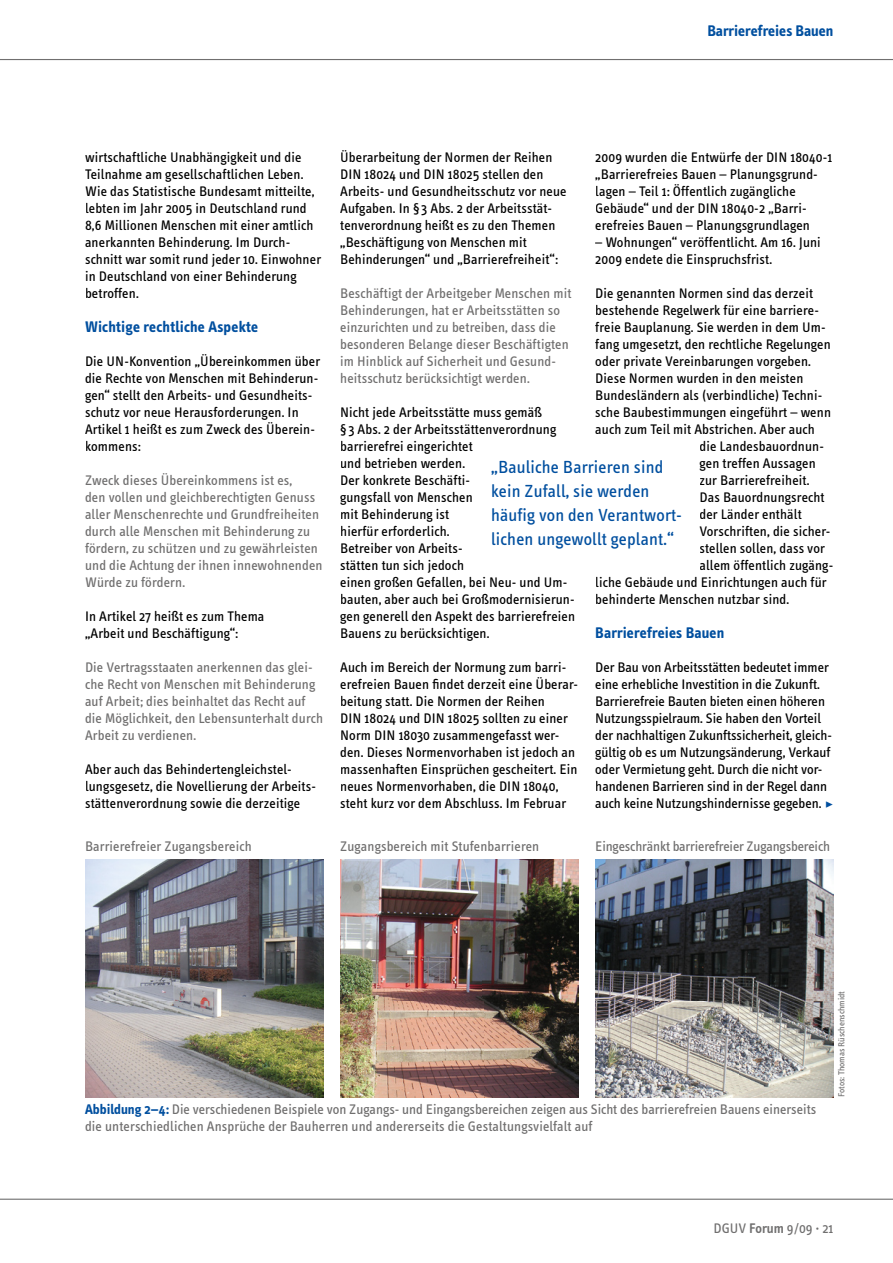
<style>
.page{position:relative;width:893px;height:1263px;background:#fff}
.page>*{position:absolute;margin:0;border:0;box-sizing:border-box;transform-origin:0 0}
.t1{font:18px/24px "Info Text";letter-spacing:.01em;color:#004f9f}
.t2{font:700 15.75px "Info Text";letter-spacing:.01em;color:#004f9f}
.t3{font:14.25px/17px "Info Text";letter-spacing:.01em;color:#000}
.t4{font:14.25px/17px "Info Text";letter-spacing:.01em;color:#706f6f}
.t5{font:14.25px "Info Text";letter-spacing:-.01em;color:#706f6f}
.t6{font:9px "Info Text";color:#706f6f}
.s1{font-family:"BG Minion";font-size:13.5px;color:#004f9f}
.s2{font-weight:700;color:#004f9f}
.s3{font-weight:600}
</style>
<div class="page">
<hr style="left:0;top:1198px;width:893px;height:2px;background:#706f6f">
<hr style="left:0;top:59px;width:893px;height:1px;background:#706f6f">
<img style="left:85px;top:859px;width:238px;height:238px">
<img style="left:340px;top:859px;width:238px;height:238px">
<img style="left:595px;top:859px;width:238px;height:238px">
<p class="t2" style="left:707px;top:21px;width:128px">Barrierefreies Bauen</p>
<p class="t3" style="left:85px;top:149px;width:238px">wirtschaftliche Unabhängigkeit und die Teilnahme am gesellschaftlichen Leben.<br>Wie das Statistische Bundesamt mitteilte, lebten im Jahr 2005 in Deutschland rund 8,6 Millionen Menschen mit einer amtlich anerkannten Behinderung. Im Durch&shy;schnitt war somit rund jeder 10. Einwohner in Deutschland von einer Behinderung betroffen.</p>
<p class="t2" style="left:85px;top:317px;width:175px">Wichtige rechtliche Aspekte</p>
<p class="t3" style="left:85px;top:353px;width:237px">Die UN-Konvention „Übereinkommen über die Rechte von Menschen mit Behinderun&shy;gen“ stellt den Arbeits- und Gesundheits&shy;schutz vor neue Herausforderungen. In Artikel 1 heißt es zum Zweck des Überein&shy;kommens:</p>
<p class="t4" style="left:85px;top:472px;width:239px">Zweck dieses Übereinkommens ist es,<br>den vollen und gleichberechtigten Genuss aller Menschenrechte und Grundfreiheiten durch alle Menschen mit Behinderung zu fördern, zu schützen und zu gewährleisten und die Achtung der ihnen innewohnenden Würde zu fördern.</p>
<p class="t3" style="left:85px;top:608px;width:181px">In Artikel 27 heißt es zum Thema „Arbeit und Beschäftigung“:</p>
<p class="t4" style="left:85px;top:659px;width:240px">Die Vertragsstaaten anerkennen das glei&shy;che Recht von Menschen mit Behinderung auf Arbeit; dies beinhaltet das Recht auf die Möglichkeit, den Lebensunterhalt durch Arbeit zu verdienen.</p>
<p class="t3" style="left:85px;top:761px;width:232px">Aber auch das Behindertengleichstel&shy;lungsgesetz, die Novellierung der Arbeits&shy;stättenverordnung sowie die derzeitige</p>
<p class="t3" style="left:340px;top:149px;width:228px">Überarbeitung der Normen der Reihen DIN 18024 und DIN 18025 stellen den Arbeits- und Gesundheitsschutz vor neue Aufgaben. In § 3 Abs. 2 der Arbeitsstät&shy;tenverordnung heißt es zu den Themen „Beschäftigung von Menschen mit Behinderungen“ und „Barrierefreiheit“:</p>
<p class="t4" style="left:340px;top:285px;width:233px">Beschäftigt der Arbeitgeber Menschen mit Behinderungen, hat er Arbeitsstätten so einzurichten und zu betreiben, dass die besonderen Belange dieser Beschäftigten im Hinblick auf Sicherheit und Gesund&shy;heitsschutz berücksichtigt werden.</p>
<p class="t3" style="left:340px;top:404px;width:236px">Nicht jede Arbeitsstätte muss gemäß<br>§ 3 Abs. 2 der Arbeitsstättenverordnung barrierefrei eingerichtet<br>und betrieben werden.<br>Der konkrete Beschäfti-<br>gungsfall von Menschen<br>mit Behinderung ist<br>hierfür erforderlich.<br>Betreiber von Arbeits-<br>stätten tun sich jedoch<br>einen großen Gefallen, bei Neu- und Um&shy;bauten, aber auch bei Großmodernisierun&shy;gen generell den Aspekt des barrierefreien<br>Bauens zu berücksichtigen.</p>
<p class="t3" style="left:340px;top:659px;width:239px">Auch im Bereich der Normung zum barri&shy;erefreien Bauen findet derzeit eine Überar&shy;beitung statt. Die Normen der Reihen<br>DIN 18024 und DIN 18025 sollten zu einer Norm DIN 18030 zusammengefasst wer&shy;den. Dieses Normenvorhaben ist jedoch an massenhaften Einsprüchen gescheitert. Ein neues Normenvorhaben, die DIN 18040, steht kurz vor dem Abschluss. Im Februar</p>
<p class="t3" style="left:595px;top:149px;width:239px">2009 wurden die Entwürfe der DIN 18040-1 „Barrierefreies Bauen – Planungsgrund&shy;lagen – Teil 1: Öffentlich zugängliche Gebäude“ und der DIN 18040-2 „Barri&shy;erefreies Bauen – Planungsgrundlagen</p>
<p class="t3" style="left:595px;top:234px;width:227px">– Wohnungen“ veröffentlicht. Am 16. Juni<br>2009 endete die Einspruchsfrist.</p>
<p class="t3" style="left:595px;top:285px;width:219px">Die genannten Normen sind das derzeit</p>
<p class="t3" style="left:595px;top:302px;width:225px">bestehende Regelwerk für eine barriere-</p>
<p class="t3" style="left:595px;top:319px;width:232px">freie Bauplanung. Sie werden in dem Um-</p>
<p class="t3" style="left:595px;top:336px;width:237px">fang umgesetzt, den rechtliche Regelungen</p>
<p class="t3" style="left:595px;top:353px;width:217px">oder private Vereinbarungen vorgeben.</p>
<p class="t3" style="left:595px;top:370px;width:210px">Diese Normen wurden in den meisten</p>
<p class="t3" style="left:595px;top:387px;width:229px">Bundesländern als (verbindliche) Techni-</p>
<p class="t3" style="left:595px;top:404px;width:237px">sche Baubestimmungen eingeführt – wenn</p>
<p class="t3" style="left:595px;top:421px;width:221px">auch zum Teil mit Abstrichen. Aber auch</p>
<p class="t3" style="left:699px;top:438px;width:126px">die Landesbauordnun-</p>
<p class="t3" style="left:699px;top:455px;width:118px">gen treffen Aussagen</p>
<p class="t3" style="left:699px;top:472px;width:111px">zur Barrierefreiheit.</p>
<p class="t3" style="left:699px;top:489px;width:127px">Das Bauordnungsrecht</p>
<p class="t3" style="left:699px;top:506px;width:104px">der Länder enthält</p>
<p class="t3" style="left:699px;top:523px;width:132px">Vorschriften, die sicher-</p>
<p class="t3" style="left:699px;top:540px;width:127px">stellen sollen, dass vor</p>
<p class="t3" style="left:699px;top:557px;width:135px">allem öffentlich zugäng-</p>
<p class="t3" style="left:595px;top:574px;width:233px">liche Gebäude und Einrichtungen auch für</p>
<p class="t3" style="left:595px;top:591px;width:195px">behinderte Menschen nutzbar sind.</p>
<p class="t2" style="left:595px;top:624px;width:131px">Barrierefreies Bauen</p>
<p class="t3" style="left:595px;top:659px;width:240px">Der Bau von Arbeitsstätten bedeutet immer eine erhebliche Investition in die Zukunft.<br>Barrierefreie Bauten bieten einen höheren Nutzungsspielraum. Sie haben den Vorteil der nachhaltigen Zukunftssicherheit, gleich&shy;gültig ob es um Nutzungsänderung, Verkauf oder Vermietung geht. Durch die nicht vor&shy;handenen Barrieren sind in der Regel dann auch keine Nutzungshindernisse gegeben. <span class="s1">▶</span></p>
<p class="t1" style="left:491px;top:455px;width:192px">„Bauliche Barrieren sind kein Zufall, sie werden häufig von den Verantwort&shy;lichen ungewollt geplant.“</p>
<p class="t4" style="left:85px;top:837px;width:168px">Barrierefreier Zugangsbereich</p>
<p class="t4" style="left:340px;top:837px;width:201px">Zugangsbereich mit Stufenbarrieren</p>
<p class="t5" style="left:595px;top:838px;width:236px">Eingeschränkt barrierefreier Zugangsbereich</p>
<p class="t4" style="left:85px;top:1101px;width:733px"><span class="s2">Abbildung 2 – 4:</span> Die verschiedenen Beispiele von Zugangs- und Eingangsbereichen zeigen aus Sicht des barrierefreien Bauens einerseits die unterschiedlichen Ansprüche der Bauherren und andererseits die Gestaltungsvielfalt auf</p>
<p class="t6" style="left:836px;top:1097px;width:108px;rotate:-90deg">Fotos: Thomas Rüschenschmidt</p>
<p class="t4" style="left:714px;top:1220px;width:121px">DGUV <span class="s3">Forum</span> 9 / 09 · 21</p>
</div>
